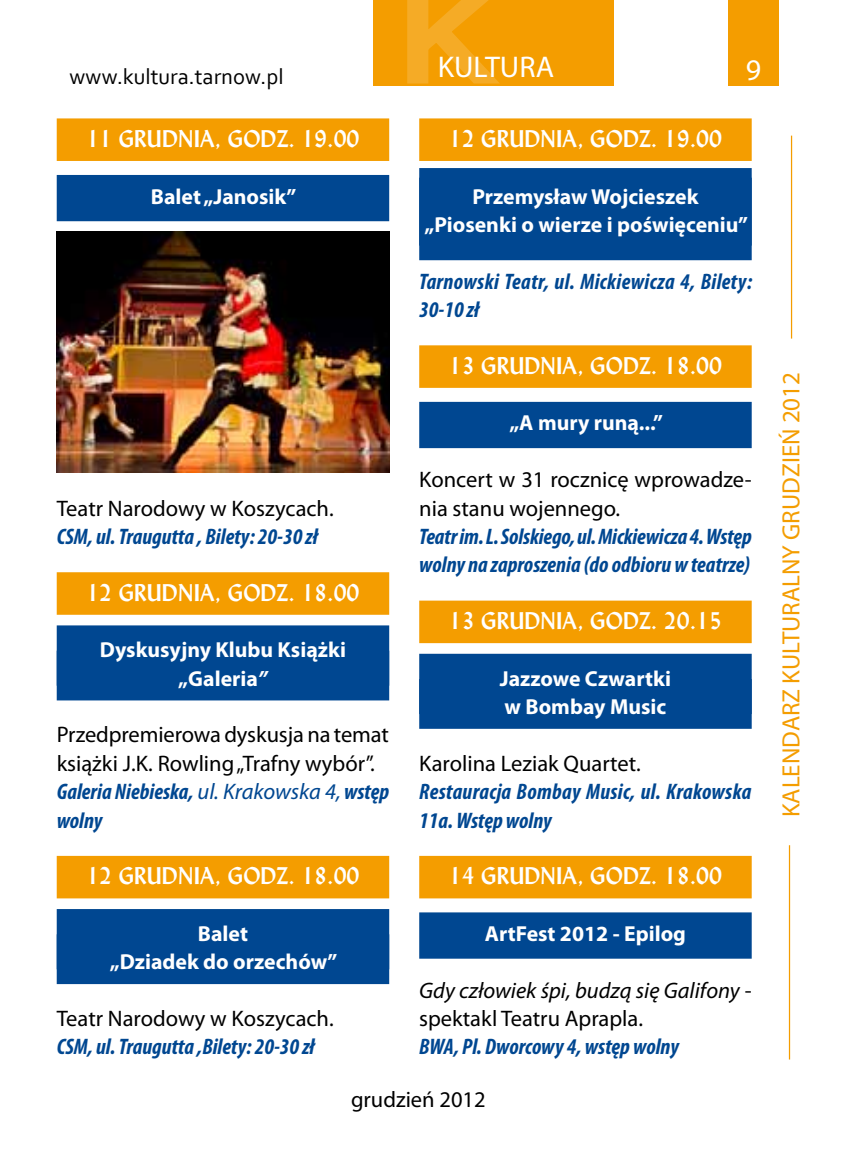
<style>
.page{position:relative;width:851px;height:1170px;background:#fff}
.page>*{position:absolute;margin:0;border:0;box-sizing:border-box;transform-origin:0 0}
.t1{font:30px "Myriad Pro";color:#fff}
.t2{font:25px "Myriad Pro";color:#f49d00}
.t3{font:italic 700 condensed 22.5px/28.2px "Myriad Pro";color:#004791}
.t4{font:22.5px/28.2px "Myriad Pro";color:#000}
.t5{font:700 22.5px "Lydian PL";color:#fff}
.t6{font:italic 22.5px/28.2px "Myriad Pro";color:#000}
.t7{font:22.5px "Corbel";color:#000}
.t8{font:700 21.75px/28.2px "Myriad Pro";color:#fff;text-align:center}
.s1{font-style:italic}
.s2{font-weight:700;font-style:italic;font-stretch:condensed;color:#004791}
.s3{font-style:italic;color:#004791}
.s4{font-style:normal}
</style>
<div class="page">
<div style="left:373px;top:0;width:241px;height:85px;background:#f49d00"></div>
<svg style="left:404px;top:0;width:164px;height:86px"></svg>
<div style="left:728px;top:0;width:50px;height:85px;background:#f49d00"></div>
<hr style="left:790px;top:136px;width:2px;height:202px;background:#f49d00">
<hr style="left:788px;top:845px;width:2px;height:214px;background:#f49d00">
<div style="left:57px;top:118px;width:332px;height:43px;background:#f49d00"></div>
<div style="left:57px;top:175px;width:332px;height:46px;background:#004791"></div>
<div style="left:57px;top:572px;width:332px;height:42px;background:#f49d00"></div>
<div style="left:57px;top:625px;width:332px;height:75px;background:#004791"></div>
<div style="left:57px;top:855px;width:332px;height:43px;background:#f49d00"></div>
<div style="left:57px;top:909px;width:332px;height:75px;background:#004791"></div>
<div style="left:419px;top:118px;width:332px;height:43px;background:#f49d00"></div>
<div style="left:419px;top:178px;width:332px;height:82px;background:#004791"></div>
<div style="left:419px;top:168px;width:332px;height:77px;background:#004791"></div>
<div style="left:419px;top:345px;width:332px;height:43px;background:#f49d00"></div>
<div style="left:419px;top:402px;width:332px;height:46px;background:#004791"></div>
<div style="left:419px;top:600px;width:332px;height:43px;background:#f49d00"></div>
<div style="left:419px;top:653px;width:332px;height:75px;background:#004791"></div>
<div style="left:419px;top:855px;width:332px;height:43px;background:#f49d00"></div>
<div style="left:419px;top:912px;width:332px;height:46px;background:#004791"></div>
<img style="left:57px;top:232px;width:333px;height:241px">
<p class="t7" style="left:70px;top:62px;width:215px">www.kultura.tarnow.pl</p>
<p class="t5" style="left:86px;top:124px;width:274px">11 GRUDNIA, GODZ. 19.00</p>
<p class="t8" style="left:151px;top:181px;width:147px">Balet „Janosik”</p>
<p class="t4" style="left:57px;top:493px;width:278px">Teatr Narodowy w Koszycach.</p>
<p class="t3" style="left:57px;top:521px;width:262px">CSM, ul. Traugutta , Bilety: 20-30 zł</p>
<p class="t5" style="left:86px;top:577px;width:274px">12 GRUDNIA, GODZ. 18.00</p>
<p class="t8" style="left:100px;top:635px;width:248px">Dyskusyjny Klubu Książki „Galeria<span class="s1">”</span></p>
<p class="t4" style="left:57px;top:720px;width:334px">Przedpremierowa dyskusja na temat książki J.K. Rowling „Trafny wybór”.<br><span class="s2">Galeria Niebieska,</span> <span class="s3">ul. Krakowska 4,</span> <span class="s2">wstęp wolny</span></p>
<p class="t5" style="left:86px;top:861px;width:274px">12 GRUDNIA, GODZ. 18.00</p>
<p class="t8" style="left:110px;top:918px;width:229px">Balet<br>„Dziadek do orzechów”</p>
<p class="t4" style="left:57px;top:1003px;width:278px">Teatr Narodowy w Koszycach.</p>
<p class="t3" style="left:57px;top:1032px;width:259px">CSM, ul. Traugutta ,Bilety: 20-30 zł</p>
<h1 class="t1" style="left:437px;top:48px;width:118px">KULTURA</h1>
<h1 class="t1" style="left:745px;top:51px;width:17px">9</h1>
<p class="t5" style="left:449px;top:124px;width:274px">12 GRUDNIA, GODZ. 19.00</p>
<p class="t8" style="left:424px;top:181px;width:325px">Przemysław Wojcieszek „Piosenki o wierze i poświęceniu”</p>
<p class="t3" style="left:419px;top:266px;width:334px">Tarnowski Teatr, ul. Mickiewicza 4, Bilety:<br>30-10 zł</p>
<p class="t5" style="left:449px;top:351px;width:274px">13 GRUDNIA, GODZ. 18.00</p>
<p class="t8" style="left:509px;top:408px;width:155px">„A mury runą...”</p>
<p class="t4" style="left:419px;top:465px;width:334px">Koncert w 31 rocznicę wprowadze&shy;nia stanu wojennego.</p>
<p class="t3" style="left:419px;top:521px;width:334px">Teatr im. L. Solskiego, ul. Mickiewicza 4. Wstęp wolny na zaproszenia (do odbioru w teatrze)</p>
<p class="t5" style="left:449px;top:606px;width:274px">13 GRUDNIA, GODZ. 20.15</p>
<p class="t8" style="left:500px;top:663px;width:172px;text-align:left">Jazzowe Czwartki w Bombay Music</p>
<p class="t4" style="left:419px;top:748px;width:223px">Karolina Leziak Quartet.</p>
<p class="t3" style="left:419px;top:777px;width:333px">Restauracja Bombay Music, ul. Krakowska<br>11a. Wstęp wolny</p>
<p class="t5" style="left:449px;top:861px;width:274px">14 GRUDNIA, GODZ. 18.00</p>
<p class="t8" style="left:485px;top:918px;width:203px">ArtFest 2012 - Epilog</p>
<p class="t6" style="left:419px;top:975px;width:334px">Gdy człowiek śpi, budzą się Galifony <span class="s4">- spektakl Teatru Aprapla.</span></p>
<p class="t3" style="left:419px;top:1032px;width:261px">BWA, Pl. Dworcowy 4, wstęp wolny</p>
<p class="t4" style="left:351px;top:1085px;width:136px">grudzień 2012</p>
<p class="t2" style="left:775px;top:817px;width:447px;rotate:-90deg">KALENDARZ KULTURALNY GRUDZIEŃ 2012</p>
</div>
